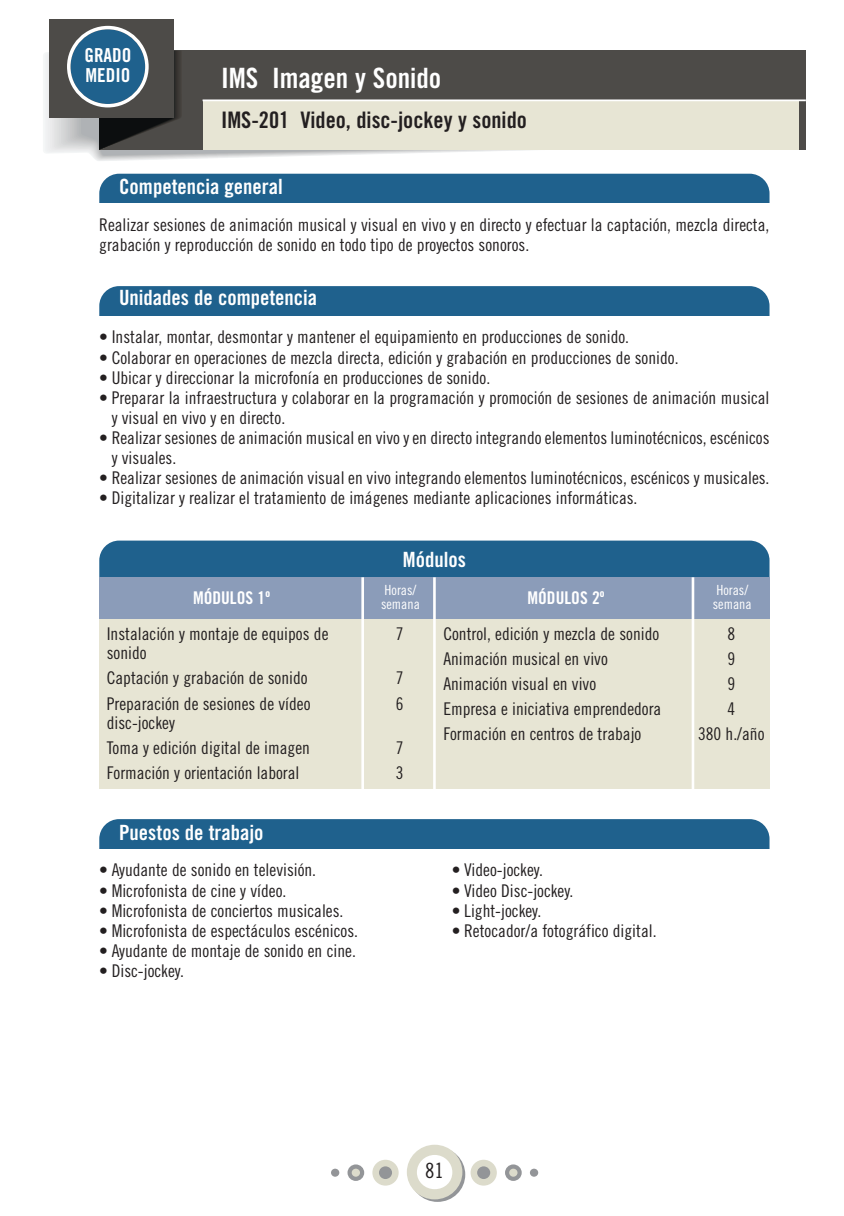
<style>
.page{position:relative;width:844px;height:1216px;background:#fff}
.page>*{position:absolute;margin:0;border:0;box-sizing:border-box;transform-origin:0 0}
.t1{font:28px "Trade Gothic Bold Cond Twenty";color:#fff}
.t2{font:22.75px "Trade Gothic Bold Cond Twenty";color:#231f20}
.t3{font:21px "Trade Gothic Bold Cond Twenty";color:#fff}
.t4{font:21px "Trade Gothic Cond Eighteen";color:#231f20}
.t5{font:19.25px/20.1px "Trade Gothic Bold Cond Twenty";color:#fff}
.t6{font:17.5px/20.1px "Trade Gothic Cond Eighteen";color:#231f20}
.t7{font:17.5px "Trade Gothic Bold Cond Twenty";color:#fff}
.t8{font:14px "Trade Gothic Cond Eighteen";color:#fff}
</style>
<div class="page">
<svg style="left:409px;top:1147px;width:56px;height:54px"></svg>
<div style="left:407px;top:1144px;width:55px;height:55px;background:#dcdbcb;border-radius:50%"></div>
<div style="left:417px;top:1154px;width:35px;height:35px;background:#fff;border-radius:50%"></div>
<div style="left:470px;top:1159px;width:26px;height:26px;background:#dcdbcb;border-radius:50%"></div>
<div style="left:477px;top:1166px;width:13px;height:12px;background:#939598;border-radius:50%"></div>
<div style="left:372px;top:1159px;width:26px;height:26px;background:#dcdbcb;border-radius:50%"></div>
<div style="left:379px;top:1166px;width:13px;height:12px;background:#939598;border-radius:50%"></div>
<div style="left:347px;top:1164px;width:17px;height:16px;background:#939598;border-radius:50%"></div>
<div style="left:351px;top:1168px;width:9px;height:8px;background:#dcdbcb;border-radius:50%"></div>
<svg style="left:505px;top:1164px;width:16px;height:16px"></svg>
<div style="left:509px;top:1168px;width:8px;height:8px;background:#dcdbcb;border-radius:50%"></div>
<div style="left:331px;top:1168px;width:8px;height:8px;background:#939598;border-radius:50%"></div>
<div style="left:529px;top:1168px;width:9px;height:8px;background:#939598;border-radius:50%"></div>
<div style="left:99px;top:174px;width:670px;height:49px;background:#1f618d;border-radius:20px"></div>
<div style="left:99px;top:819px;width:670px;height:49px;background:#1f618d;border-radius:20px"></div>
<div style="left:99px;top:848px;width:670px;height:30px;background:#fff"></div>
<div style="left:99px;top:203px;width:670px;height:30px;background:#fff"></div>
<svg style="left:88px;top:149px;width:479px;height:6px"></svg>
<div style="left:99px;top:50px;width:706px;height:99px;background:#4d4b48"></div>
<div style="left:202px;top:100px;width:596px;height:49px;background:#e7e5d4"></div>
<hr style="left:202px;top:99px;width:603px;height:2px;background:#fff">
<div style="left:49px;top:19px;width:125px;height:99px;background:#4d4b48"></div>
<svg style="left:67px;top:25px;width:115px;height:127px"></svg>
<div style="left:99px;top:286px;width:670px;height:50px;background:#1f618d;border-radius:20px"></div>
<div style="left:99px;top:316px;width:670px;height:29px;background:#fff"></div>
<div style="left:99px;top:618px;width:670px;height:170px;background:#e7e5d4"></div>
<div style="left:99px;top:540px;width:670px;height:65px;background:#1f618d;border-radius:20px"></div>
<div style="left:99px;top:577px;width:670px;height:41px;background:#8b9cb9"></div>
<hr style="left:433px;top:577px;width:2px;height:212px;background:#fff">
<hr style="left:361px;top:577px;width:3px;height:212px;background:#fff">
<hr style="left:691px;top:577px;width:3px;height:212px;background:#fff">
<p class="t5" style="left:84px;top:47px;width:49px">GRADO<br>MEDIO</p>
<h1 class="t1" style="left:221px;top:68px;width:222px">IMS Imagen y Sonido</h1>
<h2 class="t2" style="left:221px;top:112px;width:307px">IMS-201 Video, disc-jockey y sonido</h2>
<p class="t3" style="left:119px;top:179px;width:165px">Competencia general</p>
<p class="t6" style="left:99px;top:216px;width:671px">Realizar sesiones de animación musical y visual en vivo y en directo y efectuar la captación, mezcla directa, grabación y reproducción de sonido en todo tipo de proyectos sonoros.</p>
<p class="t3" style="left:119px;top:290px;width:199px">Unidades de competencia</p>
<p class="t6" style="left:99px;top:328px;width:531px">• Instalar, montar, desmontar y mantener el equipamiento en producciones de sonido.</p>
<p class="t6" style="left:99px;top:348px;width:580px">• Colaborar en operaciones de mezcla directa, edición y grabación en producciones de sonido.</p>
<p class="t6" style="left:99px;top:369px;width:392px">• Ubicar y direccionar la microfonía en producciones de sonido.</p>
<p class="t6" style="left:112px;top:389px;width:659px;text-indent:-12px">• Preparar la infraestructura y colaborar en la programación y promoción de sesiones de animación musical y visual en vivo y en directo.</p>
<p class="t6" style="left:112px;top:429px;width:659px;text-indent:-12px">• Realizar sesiones de animación musical en vivo y en directo integrando elementos luminotécnicos, escénicos y visuales.</p>
<p class="t6" style="left:99px;top:469px;width:671px">• Realizar sesiones de animación visual en vivo integrando elementos luminotécnicos, escénicos y musicales.</p>
<p class="t6" style="left:99px;top:489px;width:539px">• Digitalizar y realizar el tratamiento de imágenes mediante aplicaciones informáticas.</p>
<p class="t7" style="left:193px;top:591px;width:78px">MÓDULOS 1º</p>
<p class="t3" style="left:403px;top:551px;width:64px">Módulos</p>
<p class="t8" style="left:384px;top:585px;width:33px">Horas/</p>
<p class="t8" style="left:716px;top:585px;width:33px">Horas/</p>
<p class="t7" style="left:527px;top:591px;width:78px">MÓDULOS 2º</p>
<p class="t8" style="left:381px;top:599px;width:40px">semana</p>
<p class="t8" style="left:712px;top:599px;width:40px">semana</p>
<p class="t6" style="left:107px;top:625px;width:223px">Instalación y montaje de equipos de</p>
<p class="t6" style="left:395px;top:625px;width:9px">7</p>
<p class="t6" style="left:107px;top:642px;width:202px;line-height:25px">sonido<br>Captación y grabación de sonido</p>
<p class="t6" style="left:395px;top:669px;width:9px">7</p>
<p class="t6" style="left:107px;top:694px;width:205px">Preparación de sesiones de vídeo</p>
<p class="t6" style="left:395px;top:694px;width:9px">6</p>
<p class="t6" style="left:107px;top:711px;width:205px;line-height:25px">disc-jockey<br>Toma y edición digital de imagen</p>
<p class="t6" style="left:395px;top:739px;width:9px">7</p>
<p class="t6" style="left:107px;top:764px;width:194px">Formación y orientación laboral</p>
<p class="t6" style="left:395px;top:764px;width:9px">3</p>
<p class="t3" style="left:119px;top:824px;width:146px">Puestos de trabajo</p>
<p class="t6" style="left:99px;top:861px;width:218px">• Ayudante de sonido en televisión.</p>
<p class="t6" style="left:99px;top:881px;width:188px">• Microfonista de cine y vídeo.</p>
<p class="t6" style="left:99px;top:901px;width:245px">• Microfonista de conciertos musicales.</p>
<p class="t6" style="left:99px;top:921px;width:260px">• Microfonista de espectáculos escénicos.</p>
<p class="t6" style="left:99px;top:942px;width:258px">• Ayudante de montaje de sonido en cine.</p>
<p class="t6" style="left:99px;top:962px;width:86px">• Disc-jockey.</p>
<p class="t6" style="left:443px;top:625px;width:217px">Control, edición y mezcla de sonido</p>
<p class="t6" style="left:727px;top:625px;width:9px">8</p>
<p class="t6" style="left:443px;top:650px;width:166px">Animación musical en vivo</p>
<p class="t6" style="left:727px;top:650px;width:9px">9</p>
<p class="t6" style="left:443px;top:675px;width:154px">Animación visual en vivo</p>
<p class="t6" style="left:727px;top:675px;width:9px">9</p>
<p class="t6" style="left:443px;top:700px;width:219px">Empresa e iniciativa emprendedora</p>
<p class="t6" style="left:727px;top:700px;width:9px">4</p>
<p class="t6" style="left:443px;top:725px;width:199px">Formación en centros de trabajo</p>
<p class="t6" style="left:697px;top:725px;width:68px">380 h./año</p>
<p class="t6" style="left:451px;top:861px;width:93px">• Video-jockey.</p>
<p class="t6" style="left:451px;top:881px;width:123px">• Video Disc-jockey.</p>
<p class="t6" style="left:451px;top:901px;width:91px">• Light-jockey.</p>
<p class="t6" style="left:451px;top:921px;width:206px">• Retocador/a fotográfico digital.</p>
<p class="t4" style="left:425px;top:1162px;width:20px">81</p>
</div>
